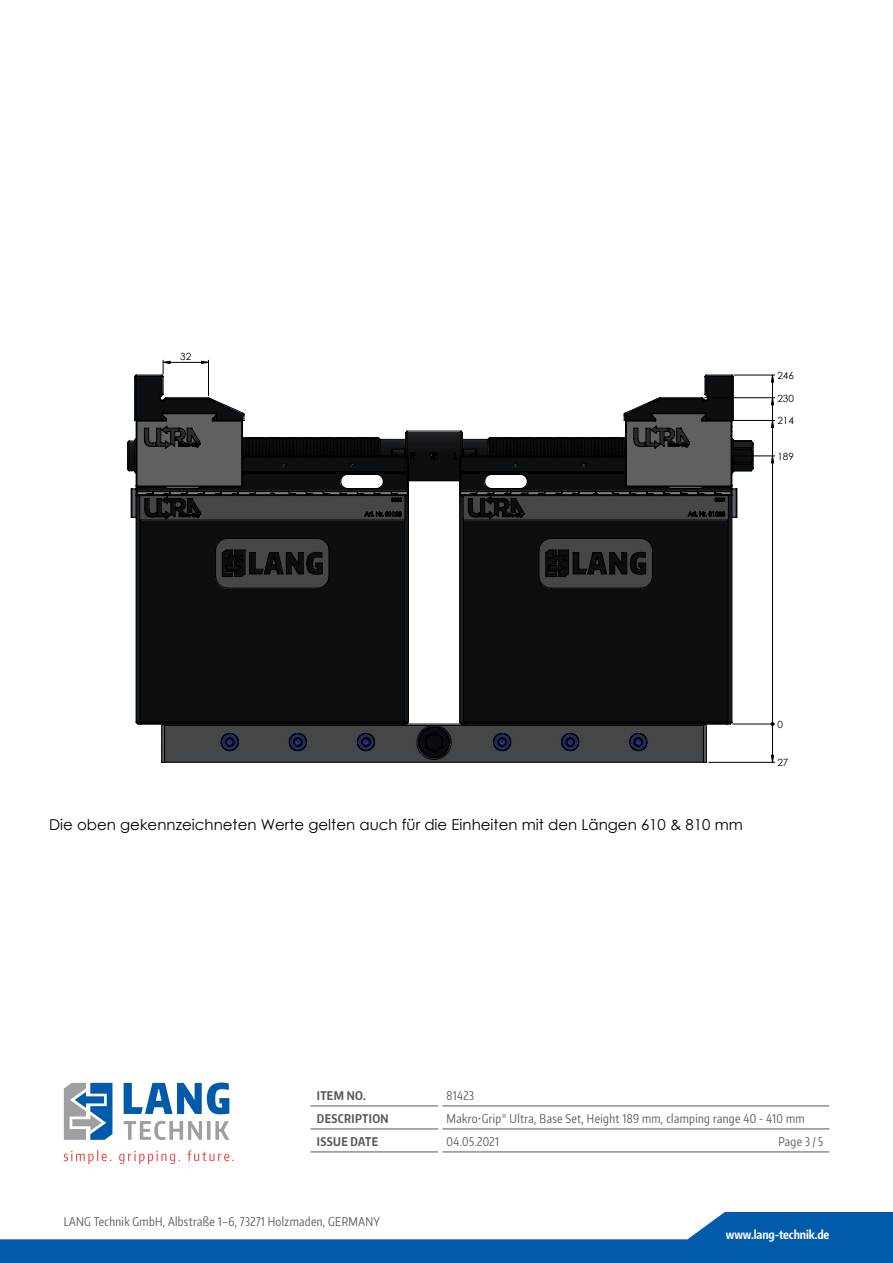
<style>
.page{position:relative;width:893px;height:1263px;background:#fff}
.page>*{position:absolute;margin:0;border:0;box-sizing:border-box;transform-origin:0 0}
.t1{font:15px "Century Gothic";color:#000001}
.t2{font:12px "Encode Sans Compressed";letter-spacing:.03em;color:#57585a}
.t3{font:700 12px "Encode Sans Compressed";letter-spacing:.03em;color:#57585a}
.t4{font:700 12px "Encode Sans Compressed";letter-spacing:-.01em;color:#fff}
.t5{font:9.9px "Century Gothic";color:#000001}
</style>
<div class="page">
<svg style="left:0;top:1212px;width:893px;height:51px;fill:#015aaa"></svg>
<svg style="left:124px;top:1082px;width:105px;height:32px"></svg>
<svg style="left:124px;top:1121px;width:105px;height:19px"></svg>
<svg style="left:64px;top:1083px;width:48px;height:57px"></svg>
<svg style="left:64px;top:1150px;width:170px;height:14px"></svg>
<hr style="left:311px;top:1106px;width:127px;height:1px;background:#57585a">
<hr style="left:442px;top:1106px;width:387px;height:1px;background:#57585a">
<hr style="left:311px;top:1129px;width:127px;height:1px;background:#57585a">
<hr style="left:442px;top:1129px;width:387px;height:1px;background:#57585a">
<hr style="left:311px;top:1152px;width:127px;height:1px;background:#57585a">
<hr style="left:442px;top:1152px;width:387px;height:1px;background:#57585a">
<hr style="left:732px;top:724px;width:43px;height:1px;background:#000001">
<hr style="left:708px;top:762px;width:67px;height:1px;background:#000001">
<hr style="left:733px;top:456px;width:42px;height:1px;background:#000001">
<hr style="left:733px;top:420px;width:42px;height:1px;background:#000001">
<hr style="left:704px;top:397px;width:71px;height:1px;background:#000001">
<hr style="left:734px;top:375px;width:41px;height:1px;background:#000001">
<svg style="left:771px;top:375px;width:3px;height:388px"></svg>
<svg style="left:163px;top:360px;width:46px;height:14px"></svg>
<svg style="left:127px;top:374px;width:627px;height:389px"></svg>
<p class="t5" style="left:180px;top:350px;width:13px">32</p>
<p class="t5" style="left:777px;top:368px;width:18px">246</p>
<p class="t5" style="left:777px;top:391px;width:18px">230</p>
<p class="t5" style="left:777px;top:414px;width:18px">214</p>
<p class="t5" style="left:777px;top:449px;width:18px">189</p>
<p class="t1" style="left:49px;top:814px;width:695px">Die oben gekennzeichneten Werte gelten auch für die Einheiten mit den Längen 610 &amp; 810 mm</p>
<p class="t5" style="left:777px;top:717px;width:7px">0</p>
<p class="t5" style="left:777px;top:755px;width:13px">27</p>
<p class="t3" style="left:317px;top:1087px;width:51px">ITEM NO.</p>
<p class="t2" style="left:447px;top:1087px;width:29px">81423</p>
<p class="t3" style="left:317px;top:1110px;width:73px">DESCRIPTION</p>
<p class="t2" style="left:447px;top:1110px;width:359px">Makro•Grip<sup>®</sup> Ultra, Base Set, Height 189 mm, clamping range 40 - 410 mm</p>
<p class="t3" style="left:317px;top:1133px;width:63px">ISSUE DATE</p>
<p class="t2" style="left:447px;top:1133px;width:54px">04.05.2021</p>
<p class="t2" style="left:778px;top:1133px;width:46px">Page 3 / 5</p>
<p class="t2" style="left:64px;top:1213px;width:318px">LANG Technik GmbH, Albstraße 1–6, 73271 Holzmaden, GERMANY</p>
<p class="t4" style="left:726px;top:1227px;width:105px">www.lang-technik.de</p>
</div>
